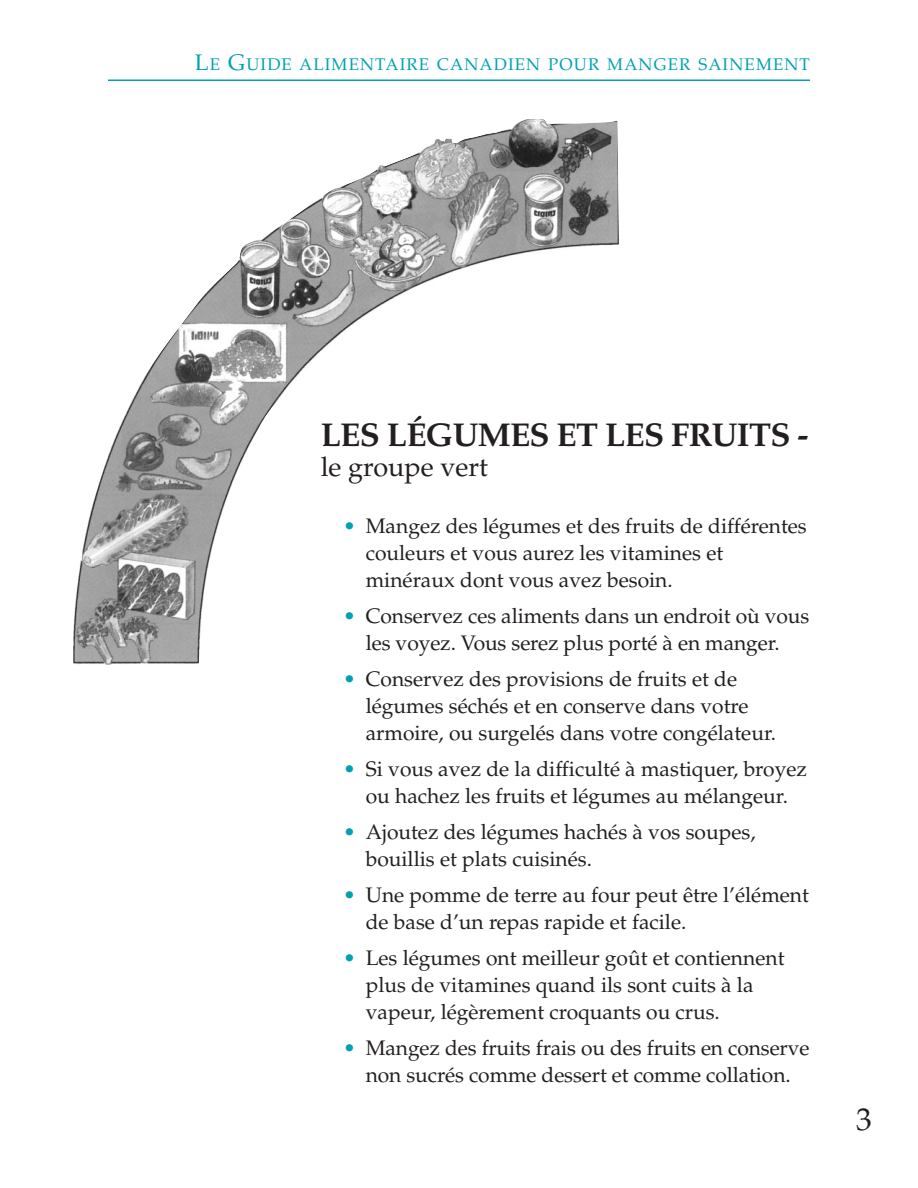
<style>
.page{position:relative;width:918px;height:1188px;background:#fff}
.page>*{position:absolute;margin:0;border:0;box-sizing:border-box;transform-origin:0 0}
.t1{font:700 33px "Palatino";letter-spacing:-.02em;color:#231f20}
.t2{font:31.5px "Palatino";color:#231f20}
.t3{font:27px "Palatino";color:#231f20}
.t4{font:21px/27px "Palatino";color:#231f20}
.t5{font:16.8px "Palatino";letter-spacing:.065em;color:#00a2b2}
.s1{font-size:22.5px}
.s2{color:#00a2b2}
</style>
<div class="page">
<img style="left:73px;top:119px;width:546px;height:546px">
<hr style="left:108px;top:80px;width:702px;height:1px;background:#00a2b2">
<p class="t5" style="left:195px;top:58px;width:617px"><span class="s1">L</span>E <span class="s1">G</span>UIDE ALIMENTAIRE CANADIEN POUR MANGER SAINEMENT</p>
<h1 class="t1" style="left:321px;top:422px;width:489px">LES LÉGUMES ET LES FRUITS -</h1>
<p class="t3" style="left:321px;top:456px;width:169px">le groupe vert</p>
<p class="t4" style="left:366px;top:514px;width:443px;text-indent:-22px"><span class="s2">•</span> Mangez des légumes et des fruits de différentes couleurs et vous aurez les vitamines et minéraux dont vous avez besoin.</p>
<p class="t4" style="left:343px;top:604px;width:468px;text-align:center"><span class="s2">•</span> Conservez ces aliments dans un endroit où vous les voyez. Vous serez plus porté à en manger.</p>
<p class="t4" style="left:366px;top:667px;width:412px;text-indent:-22px"><span class="s2">•</span> Conservez des provisions de fruits et de légumes séchés et en conserve dans votre armoire, ou surgelés dans votre congélateur.</p>
<p class="t4" style="left:343px;top:757px;width:465px;text-align:center"><span class="s2">•</span> Si vous avez de la difficulté à mastiquer, broyez ou hachez les fruits et légumes au mélangeur.</p>
<p class="t4" style="left:366px;top:820px;width:391px;text-indent:-22px"><span class="s2">•</span> Ajoutez des légumes hachés à vos soupes, bouillis et plats cuisinés.</p>
<p class="t4" style="left:366px;top:883px;width:445px;text-indent:-22px"><span class="s2">•</span> Une pomme de terre au four peut être l’élément de base d’un repas rapide et facile.</p>
<p class="t4" style="left:366px;top:946px;width:420px;text-indent:-22px"><span class="s2">•</span> Les légumes ont meilleur goût et contiennent plus de vitamines quand ils sont cuits à la vapeur, légèrement croquants ou crus.</p>
<p class="t4" style="left:343px;top:1036px;width:468px;text-align:center"><span class="s2">•</span> Mangez des fruits frais ou des fruits en conserve non sucrés comme dessert et comme collation.</p>
<h2 class="t2" style="left:856px;top:1107px;width:17px">3</h2>
</div>
